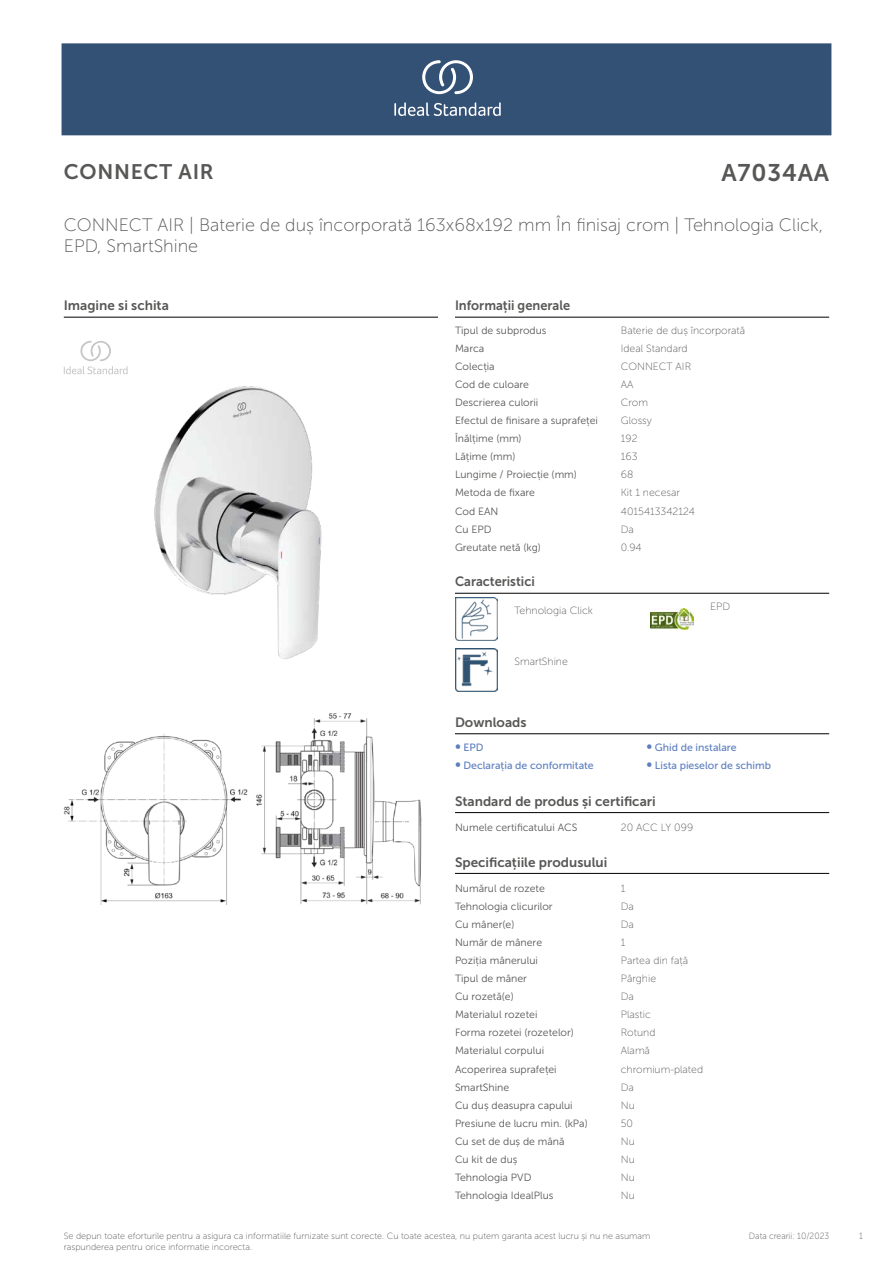
<style>
.page{position:relative;width:893px;height:1263px;background:#fff}
.page>*{position:absolute;margin:0;border:0;box-sizing:border-box;transform-origin:0 0}
.t1{font:24px "Museo Sans 700";letter-spacing:.035em;color:#575756}
.t2{font:21px "Museo Sans 700";letter-spacing:.035em;color:#575756}
.t3{font:18px/21.6px "Museo Sans 100";color:#575756}
.t4{font:13.5px "Museo Sans 700";color:#575756}
.t5{font:13.5px "Museo Sans 700";color:#575756;scale:.95 1}
.t6{font:10.5px "Museo Sans 300";color:#575756}
.t7{font:10.5px "Museo Sans 100";color:#575756}
.t8{font:10.5px "Museo Sans 500";color:#5b7ebf}
.t9{font:9px "Museo Sans 100";color:#575756}
.t10{font:9px "Museo Sans 100";color:#575756;scale:.95 1}
.s1{font-size:15px}
</style>
<div class="page">
<div style="left:62px;top:43px;width:769px;height:92px;background:#335075"></div>
<svg style="left:394px;top:102px;width:107px;height:14px"></svg>
<svg style="left:422px;top:60px;width:51px;height:34px"></svg>
<hr style="left:455px;top:317px;width:374px;height:1px;background:#000">
<hr style="left:455px;top:593px;width:374px;height:1px;background:#000">
<img style="left:455px;top:598px;width:42px;height:42px">
<img style="left:651px;top:609px;width:42px;height:20px">
<img style="left:455px;top:649px;width:42px;height:42px">
<hr style="left:455px;top:733px;width:374px;height:1px;background:#000">
<hr style="left:455px;top:812px;width:374px;height:1px;background:#000">
<hr style="left:455px;top:873px;width:374px;height:1px;background:#000">
<hr style="left:64px;top:317px;width:374px;height:1px;background:#000">
<svg style="left:64px;top:341px;width:64px;height:33px"></svg>
<img style="left:64px;top:713px;width:358px;height:191px">
<img style="left:154px;top:386px;width:168px;height:273px">
<h2 class="t2" style="left:64px;top:160px;width:152px">CONNECT AIR</h2>
<h1 class="t1" style="left:721px;top:160px;width:109px">A7034AA</h1>
<h3 class="t3" style="left:64px;top:214px;width:761px">CONNECT AIR | Baterie de duș încorporată 163x68x192 mm În finisaj crom | Tehnologia Click,<br>EPD, SmartShine</h3>
<p class="t4" style="left:64px;top:298px;width:107px">Imagine si schita</p>
<p class="t5" style="left:455px;top:298px;width:123px">Informații generale</p>
<p class="t6" style="left:455px;top:324px;width:93px">Tipul de subprodus</p>
<p class="t7" style="left:621px;top:325px;width:126px">Baterie de duș încorporată</p>
<p class="t6" style="left:455px;top:343px;width:31px">Marca</p>
<p class="t7" style="left:621px;top:343px;width:68px">Ideal Standard</p>
<p class="t6" style="left:455px;top:361px;width:41px">Colecția</p>
<p class="t7" style="left:621px;top:361px;width:72px">CONNECT AIR</p>
<p class="t6" style="left:455px;top:379px;width:76px">Cod de culoare</p>
<p class="t7" style="left:621px;top:379px;width:14px">AA</p>
<p class="t6" style="left:455px;top:397px;width:85px">Descrierea culorii</p>
<p class="t7" style="left:621px;top:397px;width:29px">Crom</p>
<p class="t6" style="left:455px;top:415px;width:144px">Efectul de finisare a suprafeței</p>
<p class="t7" style="left:621px;top:415px;width:33px">Glossy</p>
<p class="t6" style="left:455px;top:433px;width:68px">Înălțime (mm)</p>
<p class="t7" style="left:621px;top:433px;width:18px">192</p>
<p class="t6" style="left:455px;top:451px;width:62px">Lățime (mm)</p>
<p class="t7" style="left:621px;top:451px;width:18px">163</p>
<p class="t6" style="left:455px;top:469px;width:123px">Lungime / Proiecție (mm)</p>
<p class="t7" style="left:621px;top:469px;width:14px">68</p>
<p class="t6" style="left:455px;top:487px;width:81px">Metoda de fixare</p>
<p class="t7" style="left:621px;top:487px;width:61px">Kit 1 necesar</p>
<p class="t6" style="left:455px;top:505px;width:45px">Cod EAN</p>
<p class="t7" style="left:621px;top:505px;width:76px">4015413342124</p>
<p class="t6" style="left:455px;top:523px;width:38px">Cu EPD</p>
<p class="t7" style="left:621px;top:523px;width:15px">Da</p>
<p class="t6" style="left:455px;top:541px;width:87px">Greutate netă (kg)</p>
<p class="t7" style="left:621px;top:541px;width:22px">0.94</p>
<p class="t5" style="left:455px;top:574px;width:85px">Caracteristici</p>
<p class="t7" style="left:514px;top:605px;width:80px">Tehnologia Click</p>
<p class="t7" style="left:710px;top:601px;width:21px">EPD</p>
<p class="t7" style="left:514px;top:656px;width:55px">SmartShine</p>
<p class="t4" style="left:455px;top:715px;width:73px">Downloads</p>
<p class="t8" style="left:455px;top:742px;width:30px"><span class="s1">•</span> EPD</p>
<p class="t8" style="left:455px;top:760px;width:140px"><span class="s1">•</span> Declarația de conformitate</p>
<p class="t8" style="left:646px;top:742px;width:92px"><span class="s1">•</span> Ghid de instalare</p>
<p class="t8" style="left:646px;top:760px;width:126px"><span class="s1">•</span> Lista pieselor de schimb</p>
<p class="t4" style="left:455px;top:793px;width:202px">Standard de produs și certificari</p>
<p class="t6" style="left:455px;top:822px;width:124px">Numele certificatului ACS</p>
<p class="t7" style="left:621px;top:822px;width:74px">20 ACC LY 099</p>
<p class="t4" style="left:455px;top:854px;width:154px">Specificațiile produsului</p>
<p class="t6" style="left:455px;top:882px;width:91px">Numărul de rozete</p>
<p class="t7" style="left:621px;top:882px;width:6px">1</p>
<p class="t6" style="left:455px;top:900px;width:99px">Tehnologia clicurilor</p>
<p class="t7" style="left:621px;top:900px;width:15px">Da</p>
<p class="t6" style="left:455px;top:918px;width:61px">Cu mâner(e)</p>
<p class="t7" style="left:621px;top:919px;width:15px">Da</p>
<p class="t6" style="left:455px;top:937px;width:89px">Număr de mânere</p>
<p class="t7" style="left:621px;top:937px;width:6px">1</p>
<p class="t6" style="left:455px;top:955px;width:85px">Poziția mânerului</p>
<p class="t7" style="left:621px;top:955px;width:69px">Partea din față</p>
<p class="t6" style="left:455px;top:973px;width:74px">Tipul de mâner</p>
<p class="t7" style="left:621px;top:973px;width:37px">Pârghie</p>
<p class="t6" style="left:455px;top:991px;width:60px">Cu rozetă(e)</p>
<p class="t7" style="left:621px;top:991px;width:15px">Da</p>
<p class="t6" style="left:455px;top:1009px;width:84px">Materialul rozetei</p>
<p class="t7" style="left:621px;top:1009px;width:31px">Plastic</p>
<p class="t6" style="left:455px;top:1027px;width:120px">Forma rozetei (rozetelor)</p>
<p class="t7" style="left:621px;top:1027px;width:36px">Rotund</p>
<p class="t6" style="left:455px;top:1045px;width:91px">Materialul corpului</p>
<p class="t7" style="left:621px;top:1045px;width:31px">Alamă</p>
<p class="t6" style="left:455px;top:1063px;width:103px">Acoperirea suprafeței</p>
<p class="t7" style="left:621px;top:1063px;width:84px">chromium-plated</p>
<p class="t6" style="left:455px;top:1081px;width:56px">SmartShine</p>
<p class="t7" style="left:621px;top:1081px;width:15px">Da</p>
<p class="t6" style="left:455px;top:1099px;width:119px">Cu duș deasupra capului</p>
<p class="t7" style="left:621px;top:1099px;width:15px">Nu</p>
<p class="t6" style="left:455px;top:1117px;width:134px">Presiune de lucru min. (kPa)</p>
<p class="t7" style="left:621px;top:1117px;width:14px">50</p>
<p class="t6" style="left:455px;top:1135px;width:111px">Cu set de duș de mână</p>
<p class="t7" style="left:621px;top:1136px;width:15px">Nu</p>
<p class="t6" style="left:455px;top:1154px;width:64px">Cu kit de duș</p>
<p class="t7" style="left:621px;top:1154px;width:15px">Nu</p>
<p class="t6" style="left:455px;top:1172px;width:78px">Tehnologia PVD</p>
<p class="t7" style="left:621px;top:1172px;width:15px">Nu</p>
<p class="t6" style="left:455px;top:1190px;width:100px">Tehnologia IdealPlus</p>
<p class="t7" style="left:621px;top:1190px;width:15px">Nu</p>
<p class="t10" style="left:749px;top:1231px;width:86px">Data crearii: 10/2023</p>
<p class="t9" style="left:64px;top:1231px;width:588px">Se depun toate eforturile pentru a asigura ca informatiile furnizate sunt corecte. Cu toate acestea, nu putem garanta acest lucru și nu ne asumam</p>
<p class="t10" style="left:859px;top:1231px;width:5px">1</p>
<p class="t9" style="left:64px;top:1242px;width:190px">raspunderea pentru orice informatie incorecta.</p>
</div>
